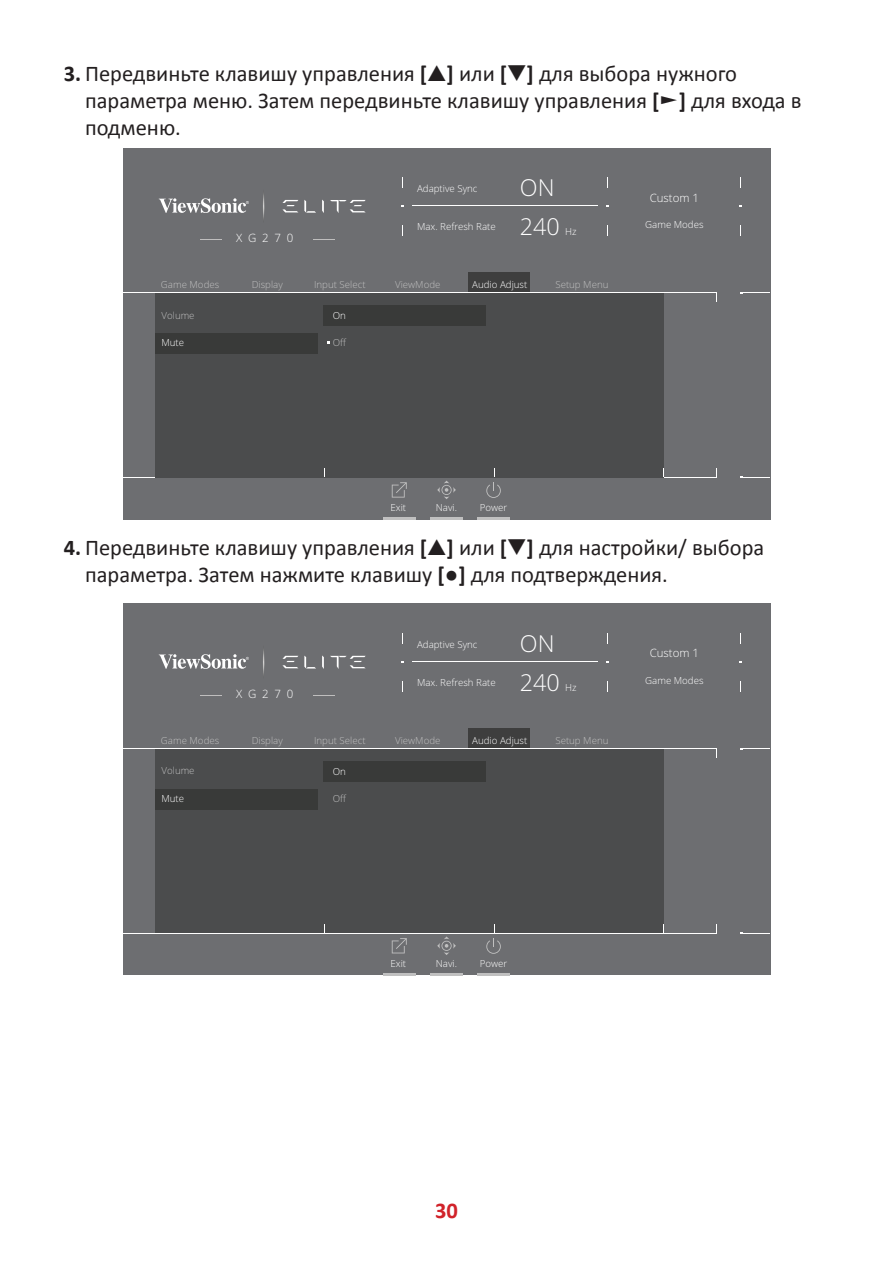
<style>
.page{position:relative;width:893px;height:1263px;background:#fff}
.page>*{position:absolute;margin:0;border:0;box-sizing:border-box;transform-origin:0 0}
.t1{font:300 23.4px "Open Sans";color:#fff}
.t2{font:22.5px/27px "Calibri";color:#231f20}
.t3{font:700 22.5px "Calibri";color:#d1232a}
.t4{font:300 11.55px "Open Sans";color:#fff}
.t5{font:300 9.75px "Open Sans";color:#fff}
.t6{font:300 9.75px "Open Sans";color:#c0c0c0}
.s1{font-weight:700}
</style>
<div class="page">
<div style="left:123px;top:148px;width:647px;height:371px;background:#6d6e71"></div>
<div style="left:469px;top:272px;width:61px;height:21px;background:#3e3e3e"></div>
<hr style="left:122px;top:477px;width:594px;height:1px;background:#fff">
<svg style="left:740px;top:292px;width:30px;height:2px"></svg>
<svg style="left:740px;top:476px;width:30px;height:2px"></svg>
<div style="left:155px;top:293px;width:509px;height:184px;background:#4b4c4d"></div>
<div style="left:155px;top:334px;width:163px;height:20px;background:#393a39"></div>
<div style="left:323px;top:305px;width:163px;height:21px;background:#393a39"></div>
<hr style="left:123px;top:293px;width:593px;height:1px;background:#fff">
<hr style="left:412px;top:206px;width:186px;height:1px;background:#fff">
<svg style="left:313px;top:239px;width:22px;height:1px"></svg>
<svg style="left:200px;top:239px;width:22px;height:1px"></svg>
<svg style="left:304px;top:200px;width:12px;height:13px"></svg>
<svg style="left:322px;top:200px;width:2px;height:13px"></svg>
<svg style="left:282px;top:200px;width:16px;height:12px"></svg>
<svg style="left:330px;top:200px;width:36px;height:13px"></svg>
<img style="left:263px;top:194px;width:2px;height:25px">
<svg style="left:159px;top:198px;width:90px;height:15px"></svg>
<hr style="left:383px;top:517px;width:32px;height:2px;background:#c0c0c0">
<hr style="left:430px;top:517px;width:32px;height:2px;background:#c0c0c0">
<hr style="left:478px;top:517px;width:32px;height:2px;background:#c0c0c0">
<svg style="left:392px;top:482px;width:15px;height:16px"></svg>
<svg style="left:486px;top:469px;width:15px;height:29px"></svg>
<svg style="left:437px;top:481px;width:19px;height:18px"></svg>
<div style="left:123px;top:603px;width:647px;height:372px;background:#6d6e71"></div>
<div style="left:469px;top:728px;width:61px;height:20px;background:#3e3e3e"></div>
<hr style="left:122px;top:933px;width:594px;height:1px;background:#fff">
<svg style="left:740px;top:748px;width:30px;height:1px"></svg>
<svg style="left:740px;top:932px;width:30px;height:2px"></svg>
<div style="left:155px;top:749px;width:509px;height:184px;background:#4b4c4d"></div>
<div style="left:155px;top:789px;width:163px;height:21px;background:#393a39"></div>
<div style="left:323px;top:761px;width:163px;height:21px;background:#393a39"></div>
<hr style="left:123px;top:748px;width:593px;height:1px;background:#fff">
<hr style="left:412px;top:662px;width:186px;height:1px;background:#fff">
<svg style="left:313px;top:695px;width:22px;height:1px"></svg>
<svg style="left:200px;top:695px;width:22px;height:1px"></svg>
<svg style="left:304px;top:656px;width:12px;height:12px"></svg>
<svg style="left:322px;top:655px;width:2px;height:14px"></svg>
<svg style="left:282px;top:656px;width:16px;height:12px"></svg>
<svg style="left:330px;top:656px;width:36px;height:13px"></svg>
<img style="left:263px;top:650px;width:2px;height:25px">
<svg style="left:159px;top:654px;width:90px;height:15px"></svg>
<hr style="left:383px;top:973px;width:32px;height:2px;background:#c0c0c0">
<hr style="left:430px;top:973px;width:32px;height:2px;background:#c0c0c0">
<hr style="left:478px;top:973px;width:32px;height:2px;background:#c0c0c0">
<svg style="left:392px;top:938px;width:15px;height:15px"></svg>
<svg style="left:486px;top:924px;width:15px;height:30px"></svg>
<svg style="left:437px;top:936px;width:19px;height:19px"></svg>
<p class="t2" style="left:85px;top:60px;width:718px;text-indent:-21px"><span class="s1">3.</span> Передвиньте клавишу управления <span class="s1">[</span>▲<span class="s1">]</span> или <span class="s1">[</span>▼<span class="s1">]</span> для выбора нужного параметра меню. Затем передвиньте клавишу управления <span class="s1">[</span>►<span class="s1">]</span> для входа в подменю.</p>
<p class="t4" style="left:236px;top:234px;width:59px">XG270</p>
<p class="t5" style="left:417px;top:184px;width:62px">Adaptive Sync</p>
<p class="t5" style="left:417px;top:222px;width:80px">Max. Refresh Rate</p>
<p class="t1" style="left:520px;top:178px;width:36px">ON</p>
<p class="t1" style="left:520px;top:217px;width:42px">240</p>
<p class="t5" style="left:565px;top:227px;width:13px">Hz</p>
<p class="t6" style="left:161px;top:280px;width:60px">Game Modes</p>
<p class="t6" style="left:252px;top:280px;width:33px">Display</p>
<p class="t6" style="left:314px;top:280px;width:53px">Input Select</p>
<p class="t6" style="left:395px;top:280px;width:47px">ViewMode</p>
<p class="t5" style="left:472px;top:280px;width:57px">Audio Adjust</p>
<p class="t6" style="left:555px;top:280px;width:55px">Setup Menu</p>
<p class="t6" style="left:161px;top:311px;width:35px">Volume</p>
<p class="t5" style="left:161px;top:338px;width:24px">Mute</p>
<p class="t5" style="left:333px;top:311px;width:15px">On</p>
<p class="t6" style="left:333px;top:339px;width:15px">Off</p>
<p class="t4" style="left:650px;top:193px;width:51px">Custom 1</p>
<p class="t5" style="left:645px;top:220px;width:60px">Game Modes</p>
<p class="t5" style="left:390px;top:504px;width:17px">Exit</p>
<p class="t5" style="left:436px;top:504px;width:23px">Navi.</p>
<p class="t5" style="left:480px;top:504px;width:29px">Power</p>
<p class="t2" style="left:85px;top:534px;width:681px;text-indent:-21px"><span class="s1">4.</span> Передвиньте клавишу управления <span class="s1">[</span>▲<span class="s1">]</span> или <span class="s1">[</span>▼<span class="s1">]</span> для настройки/ выбора параметра. Затем нажмите клавишу <span class="s1">[●]</span> для подтверждения.</p>
<p class="t4" style="left:236px;top:689px;width:59px">XG270</p>
<p class="t5" style="left:417px;top:640px;width:62px">Adaptive Sync</p>
<p class="t5" style="left:417px;top:678px;width:80px">Max. Refresh Rate</p>
<p class="t1" style="left:520px;top:634px;width:36px">ON</p>
<p class="t1" style="left:520px;top:673px;width:42px">240</p>
<p class="t5" style="left:565px;top:683px;width:13px">Hz</p>
<p class="t6" style="left:161px;top:736px;width:60px">Game Modes</p>
<p class="t6" style="left:252px;top:736px;width:33px">Display</p>
<p class="t6" style="left:314px;top:736px;width:53px">Input Select</p>
<p class="t6" style="left:395px;top:736px;width:47px">ViewMode</p>
<p class="t5" style="left:472px;top:736px;width:57px">Audio Adjust</p>
<p class="t6" style="left:555px;top:736px;width:55px">Setup Menu</p>
<p class="t6" style="left:161px;top:767px;width:35px">Volume</p>
<p class="t5" style="left:161px;top:794px;width:24px">Mute</p>
<p class="t5" style="left:333px;top:767px;width:15px">On</p>
<p class="t6" style="left:333px;top:794px;width:15px">Off</p>
<p class="t4" style="left:650px;top:649px;width:51px">Custom 1</p>
<p class="t5" style="left:645px;top:676px;width:60px">Game Modes</p>
<p class="t5" style="left:390px;top:959px;width:17px">Exit</p>
<p class="t5" style="left:436px;top:959px;width:23px">Navi.</p>
<p class="t5" style="left:480px;top:959px;width:29px">Power</p>
<p class="t3" style="left:435px;top:1202px;width:24px">30</p>
</div>
